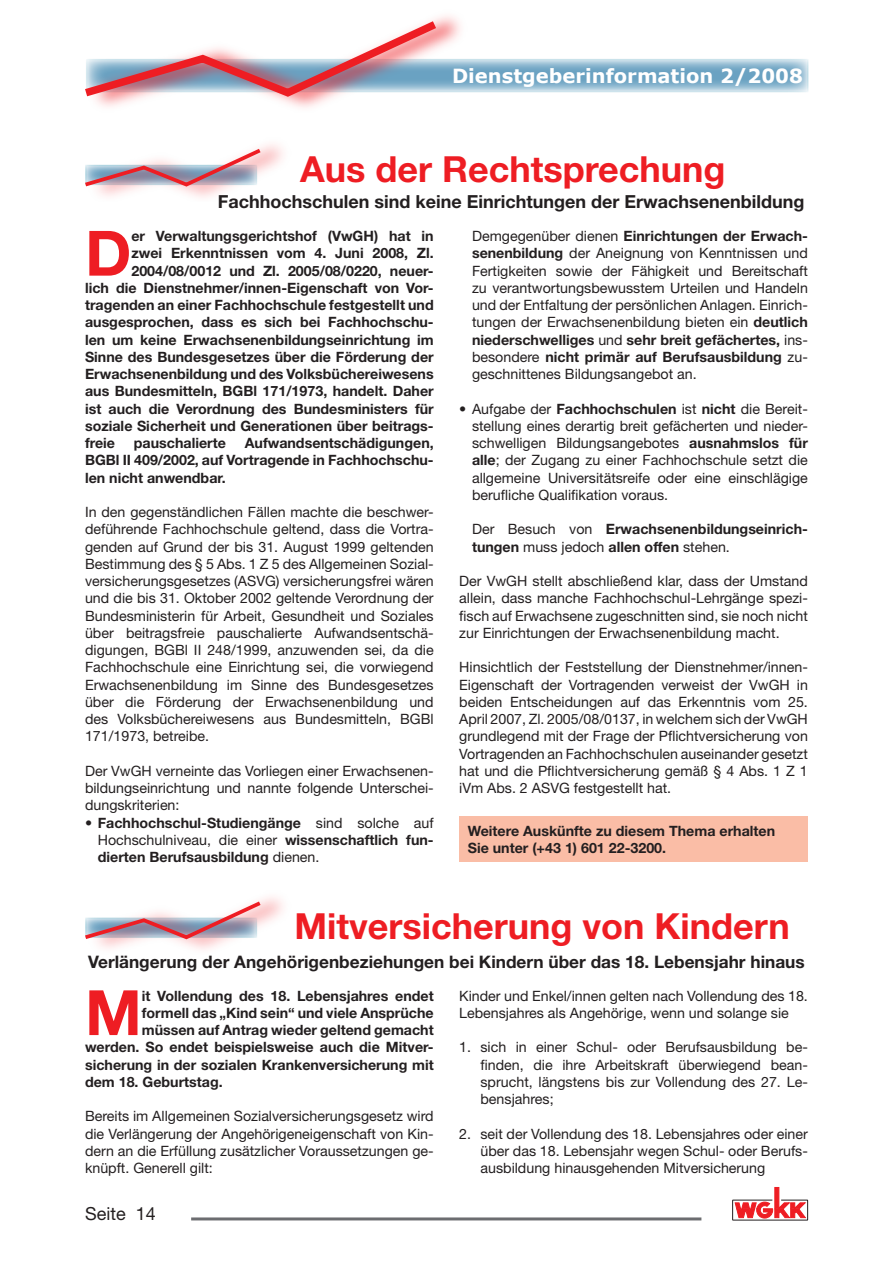
<style>
.page{position:relative;width:893px;height:1263px;background:#fff}
.page>*{position:absolute;margin:0;border:0;box-sizing:border-box;transform-origin:0 0}
.t1{font:700 62.55px "Helvetica Neue";color:#ee1d23}
.t2{font:700 36px "Helvetica Neue";color:#ee1d23}
.t3{font:700 19.5px "Verdana";color:#fff}
.t4{font:700 18px "Helvetica Neue";color:#231f20}
.t5{font:18px "Helvetica Neue";color:#231f20}
.t6{font:700 17.25px "Helvetica Neue";color:#231f20}
.t7{font:14.25px/17.2px "Helvetica Neue";color:#231f20;text-align:justify}
.t8{font:700 14.25px/17.2px "Helvetica Neue";color:#231f20;text-align:justify}
.s1{font-weight:400}
.s2{font-weight:700}
</style>
<div class="page">
<svg style="left:467px;top:62px;width:339px;height:28px;background:#81b0cb"></svg>
<svg style="left:98px;top:16px;width:369px;height:92px"></svg>
<svg style="left:85px;top:16px;width:359px;height:86px"></svg>
<div style="left:732px;top:1200px;width:76px;height:20px;border:1px solid #231f20"></div>
<svg style="left:735px;top:1187px;width:71px;height:31px"></svg>
<hr style="left:191px;top:1217px;width:510px;height:3px;background:#6c6d70">
<svg style="left:98px;top:897px;width:185px;height:53px"></svg>
<svg style="left:85px;top:898px;width:180px;height:44px"></svg>
<svg style="left:97px;top:144px;width:186px;height:54px"></svg>
<svg style="left:85px;top:146px;width:180px;height:43px"></svg>
<div style="left:459px;top:816px;width:349px;height:46px;background:#fabda6"></div>
<h3 class="t3" style="left:452px;top:63px;width:352px">Dienstgeberinformation 2/2008</h3>
<h2 class="t2" style="left:300px;top:147px;width:427px">Aus der Rechtsprechung</h2>
<p class="t4" style="left:218px;top:190px;width:588px">Fachhochschulen sind keine Einrichtungen der Erwachsenenbildung</p>
<h1 class="t1" style="left:85px;top:215px;width:48px">D</h1>
<p class="t8" style="left:131px;top:227px;width:304px">er Verwaltungsgerichtshof (VwGH) hat in</p>
<p class="t8" style="left:131px;top:244px;width:304px">zwei Erkenntnissen vom 4. Juni 2008, Zl.</p>
<p class="t8" style="left:131px;top:262px;width:304px">2004/08/0012 und Zl. 2005/08/0220, neuer-</p>
<p class="t8" style="left:85px;top:279px;width:350px">lich die Dienstnehmer/innen-Eigenschaft von Vor-</p>
<p class="t8" style="left:85px;top:296px;width:350px">tragenden an einer Fachhochschule festgestellt und</p>
<p class="t8" style="left:85px;top:313px;width:350px">ausgesprochen, dass es sich bei Fachhochschu-</p>
<p class="t8" style="left:85px;top:331px;width:350px">len um keine Erwachsenenbildungseinrichtung im</p>
<p class="t8" style="left:85px;top:348px;width:350px">Sinne des Bundesgesetzes über die Förderung der</p>
<p class="t8" style="left:85px;top:365px;width:350px">Erwachsenenbildung und des Volksbüchereiwesens</p>
<p class="t8" style="left:85px;top:382px;width:350px">aus Bundesmitteln, BGBl 171/1973, handelt. Daher</p>
<p class="t8" style="left:85px;top:400px;width:350px">ist auch die Verordnung des Bundesministers für</p>
<p class="t8" style="left:85px;top:417px;width:350px">soziale Sicherheit und Generationen über beitrags-</p>
<p class="t8" style="left:85px;top:434px;width:32px">freie</p>
<p class="t8" style="left:134px;top:434px;width:94px">pauschalierte</p>
<p class="t8" style="left:85px;top:434px;width:350px;text-indent:160px">Aufwandsentschädigungen, BGBl II 409/2002, auf Vortragende in Fachhochschu&shy;len nicht anwendbar.</p>
<p class="t7" style="left:85px;top:503px;width:350px">In den gegenständlichen Fällen machte die beschwer&shy;deführende Fachhochschule geltend, dass die Vortra&shy;genden auf Grund der bis 31. August 1999 geltenden Bestimmung des § 5 Abs. 1 Z 5 des Allgemeinen Sozial&shy;versicherungsgesetzes (ASVG) versicherungsfrei wären und die bis 31. Oktober 2002 geltende Verordnung der Bundesministerin für Arbeit, Gesundheit und Soziales über beitragsfreie pauschalierte Aufwandsentschä&shy;digungen, BGBl II 248/1999, anzuwenden sei, da die Fachhochschule eine Einrichtung sei, die vorwiegend Erwachsenenbildung im Sinne des Bundesgesetzes über die Förderung der Erwachsenenbildung und des Volksbüchereiwesens aus Bundesmitteln, BGBl 171/1973, betreibe.</p>
<p class="t7" style="left:85px;top:762px;width:350px">Der VwGH verneinte das Vorliegen einer Erwachsenen&shy;bildungseinrichtung und nannte folgende Unterschei&shy;dungskriterien:</p>
<p class="t8" style="left:98px;top:814px;width:337px;text-indent:-13px"><span class="s1">•</span> Fachhochschul-Studiengänge <span class="s1">sind solche auf Hochschulniveau, die einer</span> wissenschaftlich fun&shy;dierten Berufsausbildung <span class="s1">dienen.</span></p>
<p class="t7" style="left:472px;top:227px;width:337px">Demgegenüber dienen <span class="s2">Einrichtungen der Erwach&shy;senenbildung</span> der Aneignung von Kenntnissen und Fertigkeiten sowie der Fähigkeit und Bereitschaft zu verantwortungsbewusstem Urteilen und Handeln und der Entfaltung der persönlichen Anlagen. Einrich&shy;tungen der Erwachsenenbildung bieten ein <span class="s2">deutlich niederschwelliges</span> und <span class="s2">sehr breit gefächertes,</span> ins&shy;besondere <span class="s2">nicht primär auf Berufsausbildung</span> zu&shy;geschnittenes Bildungsangebot an.</p>
<p class="t7" style="left:472px;top:400px;width:337px;text-indent:-13px">• Aufgabe der <span class="s2">Fachhochschulen</span> ist <span class="s2">nicht</span> die Bereit&shy;stellung eines derartig breit gefächerten und nieder&shy;schwelligen Bildungsangebotes <span class="s2">ausnahmslos für alle</span>; der Zugang zu einer Fachhochschule setzt die allgemeine Universitätsreife oder eine einschlägige berufliche Qualifikation voraus.</p>
<p class="t8" style="left:472px;top:520px;width:337px"><span class="s1">Der Besuch von</span> Erwachsenenbildungseinrich&shy;tungen <span class="s1">muss jedoch</span> allen offen <span class="s1">stehen.</span></p>
<p class="t7" style="left:459px;top:572px;width:350px">Der VwGH stellt abschließend klar, dass der Umstand allein, dass manche Fachhochschul-Lehrgänge spezi&shy;fisch auf Erwachsene zugeschnitten sind, sie noch nicht zur Einrichtungen der Erwachsenenbildung macht.</p>
<p class="t7" style="left:459px;top:658px;width:350px">Hinsichtlich der Feststellung der Dienstnehmer/innen-Eigenschaft der Vortragenden verweist der VwGH in beiden Entscheidungen auf das Erkenntnis vom 25.<br>April 2007, Zl. 2005/08/0137, in welchem sich der VwGH grundlegend mit der Frage der Pflichtversicherung von Vortragenden an Fachhochschulen auseinander gesetzt hat und die Pflichtversicherung gemäß § 4 Abs. 1 Z 1 iVm Abs. 2 ASVG festgestellt hat.</p>
<p class="t8" style="left:468px;top:822px;width:309px">Weitere Auskünfte zu diesem Thema erhalten<br>Sie unter (+43 1) 601 22-3200.</p>
<h2 class="t2" style="left:294px;top:904px;width:497px">Mitversicherung von Kindern</h2>
<p class="t6" style="left:88px;top:951px;width:718px">Verlängerung der Angehörigenbeziehungen bei Kindern über das 18. Lebensjahr hinaus</p>
<h1 class="t1" style="left:85px;top:974px;width:58px">M</h1>
<p class="t8" style="left:142px;top:986px;width:293px">it Vollendung des 18. Lebensjahres endet</p>
<p class="t7" style="left:459px;top:987px;width:350px">Kinder und Enkel/innen gelten nach Vollendung des 18.<br>Lebensjahres als Angehörige, wenn und solange sie</p>
<p class="t7" style="left:480px;top:1038px;width:329px;text-indent:-21px">1. sich in einer Schul- oder Berufsausbildung be&shy;finden, die ihre Arbeitskraft überwiegend bean&shy;sprucht, längstens bis zur Vollendung des 27. Le&shy;bensjahres;</p>
<p class="t7" style="left:480px;top:1125px;width:329px;text-indent:-21px">2. seit der Vollendung des 18. Lebensjahres oder einer über das 18. Lebensjahr wegen Schul- oder Berufs&shy;ausbildung hinausgehenden Mitversicherung</p>
<p class="t8" style="left:142px;top:1004px;width:293px">formell das „Kind sein“ und viele Ansprüche</p>
<p class="t8" style="left:142px;top:1021px;width:293px">müssen auf Antrag wieder geltend gemacht</p>
<p class="t8" style="left:85px;top:1038px;width:350px">werden. So endet beispielsweise auch die Mitver-</p>
<p class="t8" style="left:85px;top:1055px;width:350px">sicherung in der sozialen Krankenversicherung mit</p>
<p class="t8" style="left:85px;top:1073px;width:139px">dem 18. Geburtstag.</p>
<p class="t7" style="left:85px;top:1107px;width:350px">Bereits im Allgemeinen Sozialversicherungsgesetz wird die Verlängerung der Angehörigeneigenschaft von Kin&shy;dern an die Erfüllung zusätzlicher Voraussetzungen ge&shy;knüpft. Generell gilt:</p>
<p class="t5" style="left:85px;top:1203px;width:72px">Seite 14</p>
</div>
